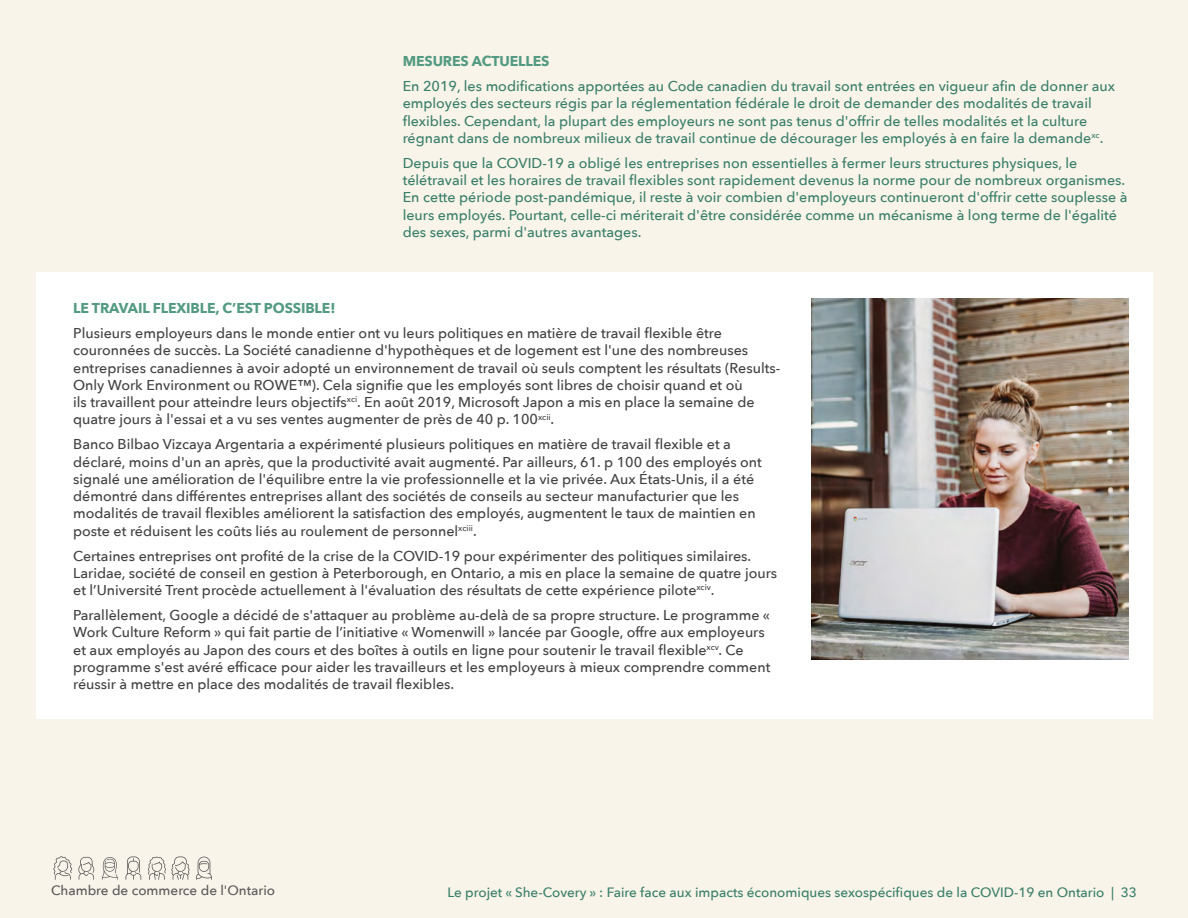
<style>
.page{position:relative;width:1188px;height:918px;background:#f9f4ea}
.page>*{position:absolute;margin:0;border:0;box-sizing:border-box;transform-origin:0 0}
.t1{font:500 14.25px/17.2px "Avenir Next";color:#414042}
.t2{font:500 14.25px/17.2px "Avenir Next";color:#387e69}
.t3{font:700 14.25px "Avenir Next";letter-spacing:-.01em;color:#539a82}
.t4{font:500 13.5px "Avenir Next";color:#387e69}
.t5{font:500 13.5px "Avenir Next";color:#595959}
</style>
<div class="page">
<svg style="left:78px;top:857px;width:17px;height:23px"></svg>
<svg style="left:102px;top:857px;width:16px;height:23px"></svg>
<svg style="left:53px;top:856px;width:19px;height:24px"></svg>
<svg style="left:148px;top:856px;width:42px;height:24px"></svg>
<svg style="left:126px;top:856px;width:15px;height:24px"></svg>
<svg style="left:196px;top:857px;width:16px;height:23px"></svg>
<div style="left:37px;top:272px;width:1116px;height:446px;background:#fff"></div>
<img style="left:812px;top:299px;width:317px;height:361px">
<p class="t3" style="left:403px;top:49px;width:148px">MESURES ACTUELLES</p>
<p class="t2" style="left:403px;top:77px;width:714px">En 2019, les modifications apportées au Code canadien du travail sont entrées en vigueur afin de donner aux employés des secteurs régis par la réglementation fédérale le droit de demander des modalités de travail flexibles. Cependant, la plupart des employeurs ne sont pas tenus d'offrir de telles modalités et la culture régnant dans de nombreux milieux de travail continue de décourager les employés à en faire la demande<sup>xc</sup>.</p>
<p class="t2" style="left:403px;top:154px;width:726px">Depuis que la COVID-19 a obligé les entreprises non essentielles à fermer leurs structures physiques, le télétravail et les horaires de travail flexibles sont rapidement devenus la norme pour de nombreux organismes.<br>En cette période post-pandémique, il reste à voir combien d'employeurs continueront d'offrir cette souplesse à leurs employés. Pourtant, celle-ci mériterait d'être considérée comme un mécanisme à long terme de l'égalité des sexes, parmi d'autres avantages.</p>
<p class="t3" style="left:73px;top:296px;width:264px">LE TRAVAIL FLEXIBLE, C’EST POSSIBLE!</p>
<p class="t1" style="left:73px;top:324px;width:709px">Plusieurs employeurs dans le monde entier ont vu leurs politiques en matière de travail flexible être couronnées de succès. La Société canadienne d'hypothèques et de logement est l'une des nombreuses entreprises canadiennes à avoir adopté un environnement de travail où seuls comptent les résultats (Results-Only Work Environment ou ROWE™). Cela signifie que les employés sont libres de choisir quand et où<br>ils travaillent pour atteindre leurs objectifs<sup>xci</sup>. En août 2019, Microsoft Japon a mis en place la semaine de quatre jours à l'essai et a vu ses ventes augmenter de près de 40 p. 100<sup>xcii</sup>.</p>
<p class="t1" style="left:73px;top:435px;width:690px">Banco Bilbao Vizcaya Argentaria a expérimenté plusieurs politiques en matière de travail flexible et a déclaré, moins d'un an après, que la productivité avait augmenté. Par ailleurs, 61. p 100 des employés ont signalé une amélioration de l'équilibre entre la vie professionnelle et la vie privée. Aux États-Unis, il a été démontré dans différentes entreprises allant des sociétés de conseils au secteur manufacturier que les modalités de travail flexibles améliorent la satisfaction des employés, augmentent le taux de maintien en poste et réduisent les coûts liés au roulement de personnel<sup>xciii</sup>.</p>
<p class="t1" style="left:73px;top:547px;width:706px">Certaines entreprises ont profité de la crise de la COVID-19 pour expérimenter des politiques similaires.<br>Laridae, société de conseil en gestion à Peterborough, en Ontario, a mis en place la semaine de quatre jours et l’Université Trent procède actuellement à l'évaluation des résultats de cette expérience pilote<sup>xciv</sup>.</p>
<p class="t1" style="left:73px;top:606px;width:699px">Parallèlement, Google a décidé de s'attaquer au problème au-delà de sa propre structure. Le programme « Work Culture Reform » qui fait partie de l’initiative « Womenwill » lancée par Google, offre aux employeurs et aux employés au Japon des cours et des boîtes à outils en ligne pour soutenir le travail flexible<sup>xcv</sup>. Ce programme s'est avéré efficace pour aider les travailleurs et les employeurs à mieux comprendre comment réussir à mettre en place des modalités de travail flexibles.</p>
<p class="t5" style="left:51px;top:879px;width:226px">Chambre de commerce de l'Ontario</p>
<p class="t4" style="left:448px;top:881px;width:691px">Le projet « She-Covery » : Faire face aux impacts économiques sexospécifiques de la COVID-19 en Ontario | 33</p>
</div>
